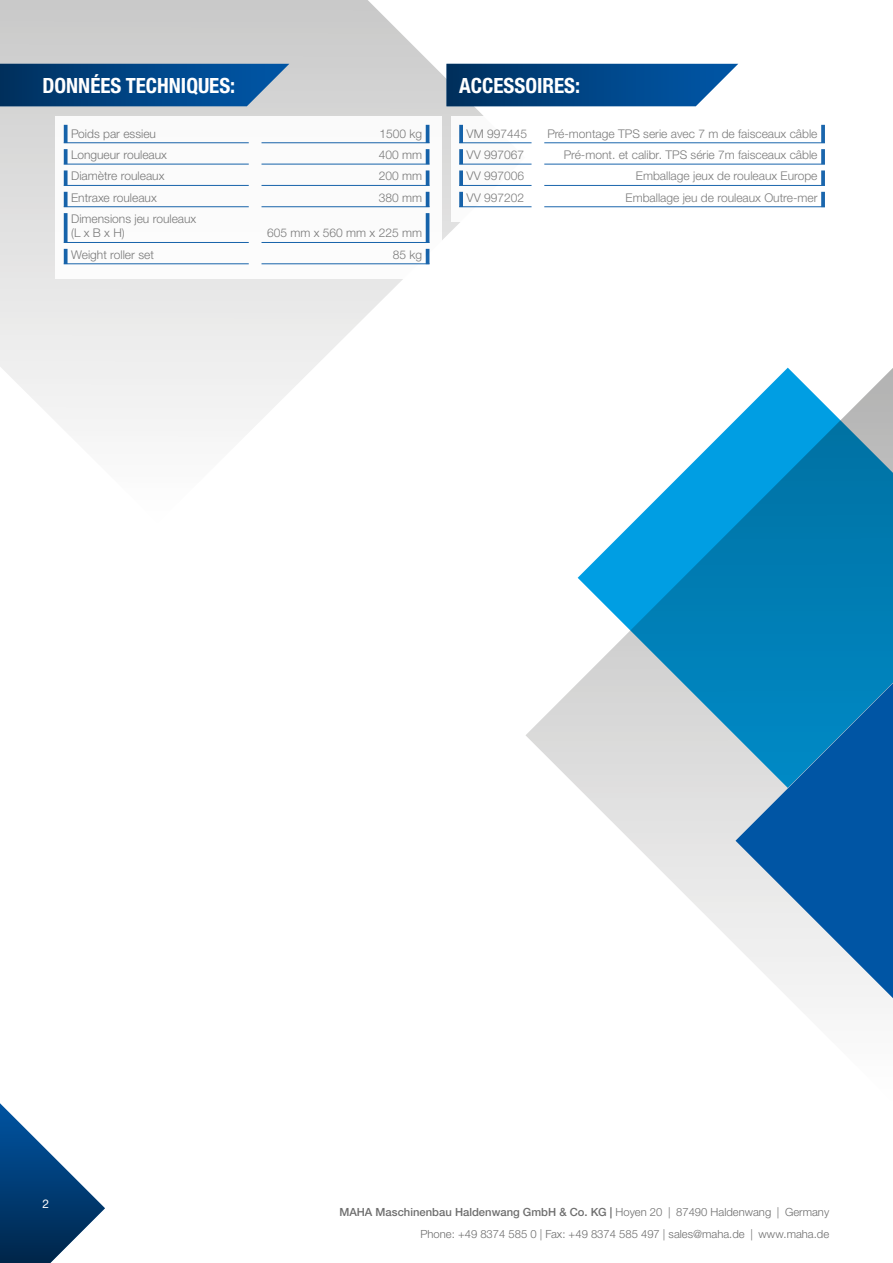
<style>
.page{position:relative;width:893px;height:1263px;background:#fff}
.page>*{position:absolute;margin:0;border:0;box-sizing:border-box;transform-origin:0 0}
.t1{font:700 condensed 21px "Helvetica Neue LTW1 G";color:#fff}
.t2{font:300 12px/14.4px "Helvetica Neue LTW1 G";color:#6e6e6e}
.t3{font:12px "Helvetica Neue LTW1 G";color:#fff}
.t4{font:300 11.25px/22px "Helvetica Neue LTW1 G";color:#6e6e6e;text-align:right}
.s1{font-weight:500}
</style>
<div class="page">
<svg style="left:0;top:0;width:525px;height:431px"></svg>
<svg style="left:0;top:1103px;width:105px;height:160px"></svg>
<svg style="left:526px;top:368px;width:367px;height:640px"></svg>
<svg style="left:735px;top:683px;width:158px;height:315px"></svg>
<svg style="left:0;top:64px;width:289px;height:42px;background:#0e4d88"></svg>
<svg style="left:446px;top:64px;width:292px;height:42px;background:#12508b"></svg>
<div style="left:55px;top:116px;width:387px;height:163px;background:#fff"></div>
<svg style="left:64px;top:125px;width:4px;height:17px"></svg>
<hr style="left:426px;top:125px;width:3px;height:18px;background:#0055a4">
<svg style="left:64px;top:149px;width:4px;height:15px"></svg>
<hr style="left:426px;top:149px;width:3px;height:15px;background:#0055a4">
<svg style="left:64px;top:170px;width:4px;height:15px"></svg>
<hr style="left:426px;top:170px;width:3px;height:16px;background:#0055a4">
<svg style="left:64px;top:192px;width:4px;height:14px"></svg>
<hr style="left:426px;top:192px;width:3px;height:15px;background:#0055a4">
<svg style="left:64px;top:213px;width:4px;height:29px"></svg>
<hr style="left:426px;top:213px;width:3px;height:30px;background:#0055a4">
<svg style="left:64px;top:249px;width:4px;height:14px"></svg>
<hr style="left:426px;top:249px;width:3px;height:15px;background:#0055a4">
<hr style="left:64px;top:142px;width:185px;height:1px;background:#0055a4">
<hr style="left:261px;top:142px;width:168px;height:1px;background:#0055a4">
<hr style="left:64px;top:164px;width:185px;height:1px;background:#0055a4">
<hr style="left:261px;top:164px;width:168px;height:1px;background:#0055a4">
<hr style="left:64px;top:185px;width:185px;height:1px;background:#0055a4">
<hr style="left:261px;top:185px;width:168px;height:1px;background:#0055a4">
<hr style="left:64px;top:206px;width:185px;height:1px;background:#0055a4">
<hr style="left:261px;top:206px;width:168px;height:1px;background:#0055a4">
<hr style="left:64px;top:242px;width:185px;height:1px;background:#0055a4">
<hr style="left:261px;top:242px;width:168px;height:1px;background:#0055a4">
<hr style="left:64px;top:263px;width:185px;height:1px;background:#0055a4">
<hr style="left:261px;top:263px;width:168px;height:1px;background:#0055a4">
<div style="left:451px;top:116px;width:387px;height:106px;background:#fff"></div>
<svg style="left:459px;top:125px;width:4px;height:17px"></svg>
<svg style="left:821px;top:125px;width:4px;height:17px"></svg>
<svg style="left:459px;top:149px;width:4px;height:15px"></svg>
<svg style="left:821px;top:149px;width:4px;height:15px"></svg>
<svg style="left:459px;top:170px;width:4px;height:15px"></svg>
<svg style="left:821px;top:170px;width:4px;height:15px"></svg>
<svg style="left:459px;top:192px;width:4px;height:14px"></svg>
<svg style="left:821px;top:192px;width:4px;height:14px"></svg>
<hr style="left:459px;top:142px;width:72px;height:1px;background:#0055a4">
<hr style="left:544px;top:142px;width:281px;height:1px;background:#0055a4">
<hr style="left:459px;top:164px;width:72px;height:1px;background:#0055a4">
<hr style="left:544px;top:164px;width:281px;height:1px;background:#0055a4">
<hr style="left:459px;top:185px;width:72px;height:1px;background:#0055a4">
<hr style="left:544px;top:185px;width:281px;height:1px;background:#0055a4">
<hr style="left:459px;top:206px;width:72px;height:1px;background:#0055a4">
<hr style="left:544px;top:206px;width:281px;height:1px;background:#0055a4">
<h1 class="t1" style="left:43px;top:73px;width:194px">DONNÉES TECHNIQUES:</h1>
<h1 class="t1" style="left:459px;top:73px;width:122px">ACCESSOIRES:</h1>
<p class="t2" style="left:71px;top:126px;width:86px">Poids par essieu</p>
<p class="t2" style="left:379px;top:126px;width:44px">1500 kg</p>
<p class="t2" style="left:71px;top:147px;width:97px">Longueur rouleaux</p>
<p class="t2" style="left:379px;top:147px;width:45px">400 mm</p>
<p class="t2" style="left:71px;top:169px;width:95px">Diamètre rouleaux</p>
<p class="t2" style="left:379px;top:169px;width:45px">200 mm</p>
<p class="t2" style="left:71px;top:190px;width:87px">Entraxe rouleaux</p>
<p class="t2" style="left:379px;top:190px;width:45px">380 mm</p>
<p class="t2" style="left:71px;top:211px;width:127px">Dimensions jeu rouleaux (L x B x H)</p>
<p class="t2" style="left:267px;top:226px;width:156px">605 mm x 560 mm x 225 mm</p>
<p class="t2" style="left:71px;top:247px;width:84px">Weight roller set</p>
<p class="t2" style="left:393px;top:247px;width:31px">85 kg</p>
<p class="t2" style="left:467px;top:126px;width:62px">VM 997445</p>
<p class="t2" style="left:547px;top:126px;width:272px">Pré-montage TPS serie avec 7 m de faisceaux câble</p>
<p class="t2" style="left:467px;top:147px;width:59px">VV 997067</p>
<p class="t2" style="left:564px;top:147px;width:255px">Pré-mont. et calibr. TPS série 7m faisceaux câble</p>
<p class="t2" style="left:467px;top:169px;width:59px">VV 997006</p>
<p class="t2" style="left:636px;top:169px;width:183px">Emballage jeux de rouleaux Europe</p>
<p class="t2" style="left:467px;top:190px;width:59px">VV 997202</p>
<p class="t2" style="left:625px;top:190px;width:193px">Emballage jeu de rouleaux Outre-mer</p>
<p class="t3" style="left:43px;top:1196px;width:8px">2</p>
<p class="t4" style="left:339px;top:1201px;width:491px"><span class="s1">MAHA Maschinenbau Haldenwang GmbH &amp; Co. KG |</span> Hoyen 20 | 87490 Haldenwang | Germany<br>Phone: +49 8374 585 0 | Fax: +49 8374 585 497 | sales@maha.de | www.maha.de</p>
</div>
